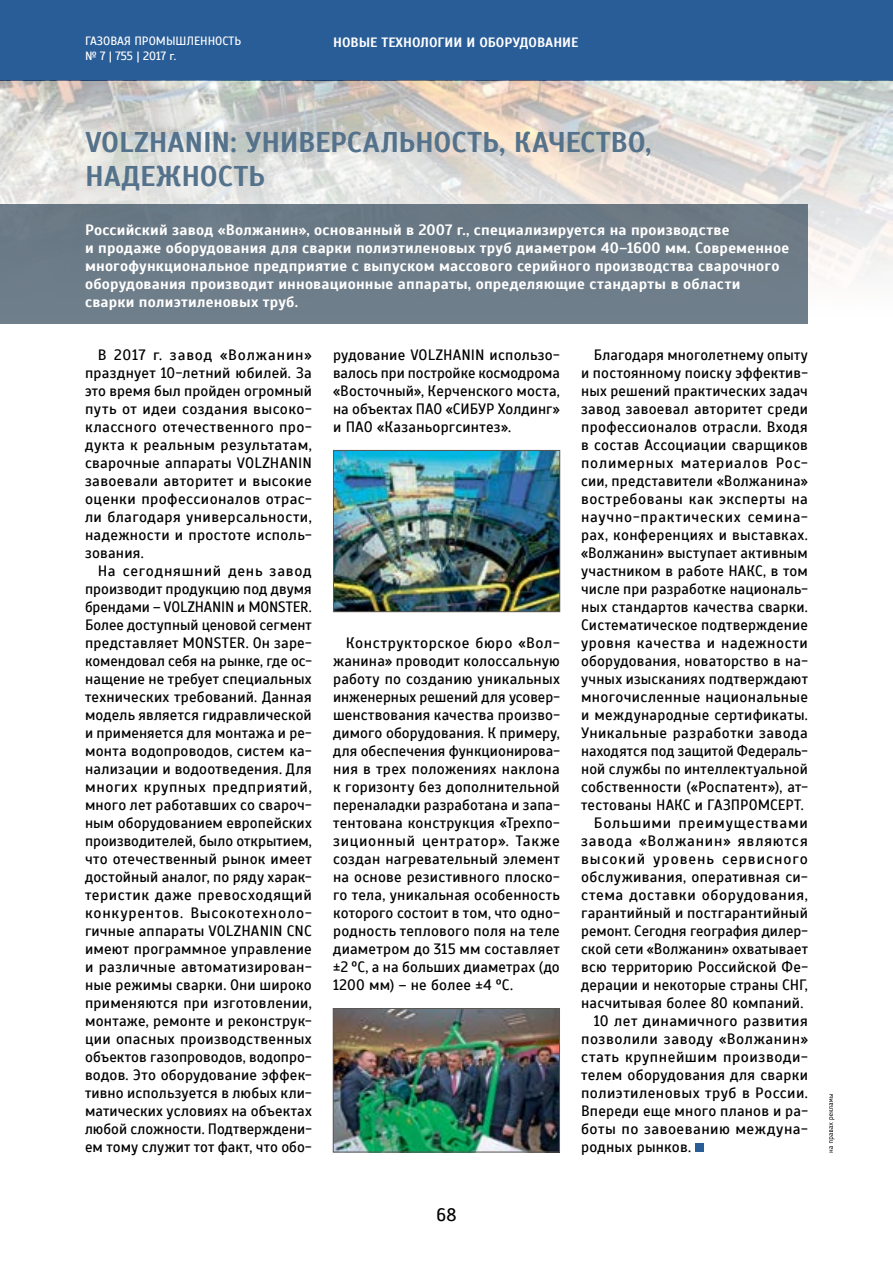
<style>
.page{position:relative;width:893px;height:1263px;background:#fff}
.page>*{position:absolute;margin:0;border:0;box-sizing:border-box;transform-origin:0 0}
.t1{font:700 28.5px/34.2px "Scada";letter-spacing:-.005em;color:#54728b}
.t2{font:18px "Scada";color:#000}
.t3{font:15px/18px "Scada";letter-spacing:.02em;color:#000;text-align:justify}
.t4{font:700 15px/18px "Scada";letter-spacing:.015em;color:#fff}
.t5{font:15px "Scada";letter-spacing:.05em;color:#000}
.t6{font:15px "Scada";color:#000}
.t7{font:15px "Scada";letter-spacing:.045em;color:#000}
.t8{font:15px "Scada";letter-spacing:.06em;color:#000}
.t9{font:700 13.5px "Scada";color:#fff}
.t10{font:12px/14.4px "Scada";color:#fff}
</style>
<div class="page">
<div style="left:0;top:0;width:893px;height:81px;background:#295d97"></div>
<img style="left:0;top:81px;width:892px;height:196px">
<div style="left:695px;top:1143px;width:9px;height:9px;background:#295d97"></div>
<img style="left:335px;top:1010px;width:223px;height:140px">
<div style="left:333px;top:1008px;width:227px;height:144px;border:1px solid #5b5753"></div>
<img style="left:335px;top:452px;width:223px;height:158px">
<div style="left:333px;top:450px;width:227px;height:162px;border:1px solid #5b5753"></div>
<svg style="left:829px;top:1094px;width:5px;height:58px"></svg>
<div style="left:0;top:204px;width:808px;height:120px;background:#6d7c88"></div>
<hr style="left:892px;top:0;width:1px;height:1263px;background:#fff">
<p class="t10" style="left:85px;top:34px;width:158px">ГАЗОВАЯ ПРОМЫШЛЕННОСТЬ № 7 | 755 | 2017 г.</p>
<p class="t9" style="left:333px;top:34px;width:247px">НОВЫЕ ТЕХНОЛОГИИ И ОБОРУДОВАНИЕ</p>
<h1 class="t1" style="left:85px;top:125px;width:568px">VOLZHANIN: УНИВЕРСАЛЬНОСТЬ, КАЧЕСТВО,<br>НАДЕЖНОСТЬ</h1>
<p class="t4" style="left:85px;top:221px;width:706px">Российский завод «Волжанин», основанный в 2007 г., специализируется на производстве<br>и продаже оборудования для сварки полиэтиленовых труб диаметром 40–1600 мм. Современное многофункциональное предприятие с выпуском массового серийного производства сварочного оборудования производит инновационные аппараты, определяющие стандарты в области сварки полиэтиленовых труб.</p>
<p class="t3" style="left:85px;top:346px;width:228px;text-indent:13px">В 2017 г. завод «Волжанин» празднует 10-летний юбилей. За это время был пройден огромный путь от идеи создания высоко&shy;классного отечественного про&shy;дукта к реальным результатам, сварочные аппараты VOLZHANIN завоевали авторитет и высокие оценки профессионалов отрас&shy;ли благодаря универсальности, надежности и простоте исполь&shy;зования.</p>
<p class="t3" style="left:85px;top:562px;width:228px;text-indent:13px">На сегодняшний день завод производит продукцию под двумя брендами – VOLZHANIN и MONSTER.<br>Более доступный ценовой сегмент представляет MONSTER. Он заре&shy;комендовал себя на рынке, где ос&shy;нащение не требует специальных технических требований. Данная модель является гидравлической и применяется для монтажа и ре&shy;монта водопроводов, систем ка&shy;нализации и водоотведения. Для многих крупных предприятий, много лет работавших со свароч&shy;ным оборудованием европейских производителей, было открытием, что отечественный рынок имеет достойный аналог, по ряду харак&shy;теристик даже превосходящий конкурентов. Высокотехноло&shy;гичные аппараты VOLZHANIN CNC имеют программное управление и различные автоматизирован&shy;ные режимы сварки. Они широко применяются при изготовлении, монтаже, ремонте и реконструк&shy;ции опасных производственных объектов газопроводов, водопро&shy;водов. Это оборудование эффек&shy;тивно используется в любых кли&shy;матических условиях на объектах любой сложности. Подтверждени&shy;ем тому служит тот факт, что обо-</p>
<p class="t3" style="left:333px;top:346px;width:228px">рудование VOLZHANIN использо&shy;валось при постройке космодрома «Восточный», Керченского моста, на объектах ПАО «СИБУР Холдинг» и ПАО «Казаньоргсинтез».</p>
<p class="t3" style="left:333px;top:634px;width:228px;text-indent:13px">Конструкторское бюро «Вол&shy;жанина» проводит колоссальную работу по созданию уникальных инженерных решений для усовер&shy;шенствования качества произво&shy;димого оборудования. К примеру, для обеспечения функционирова&shy;ния в трех положениях наклона к горизонту без дополнительной переналадки разработана и запа&shy;тентована конструкция «Трехпо&shy;зиционный центратор». Также создан нагревательный элемент на основе резистивного плоско&shy;го тела, уникальная особенность которого состоит в том, что одно&shy;родность теплового поля на теле диаметром до 315 мм составляет ±2 ºC, а на больших диаметрах (до 1200 мм) – не более ±4 ºC.</p>
<p class="t2" style="left:436px;top:1204px;width:21px">68</p>
<p class="t3" style="left:594px;top:346px;width:216px">Благодаря многолетнему опыту</p>
<p class="t3" style="left:581px;top:364px;width:228px">и постоянному поиску эффектив-</p>
<p class="t3" style="left:581px;top:382px;width:228px">ных решений практических задач</p>
<p class="t3" style="left:581px;top:400px;width:228px">завод завоевал авторитет среди</p>
<p class="t3" style="left:581px;top:418px;width:228px">профессионалов отрасли. Входя</p>
<p class="t3" style="left:581px;top:436px;width:228px">в состав Ассоциации сварщиков</p>
<p class="t5" style="left:581px;top:454px;width:228px">полимерных материалов Рос-</p>
<p class="t3" style="left:581px;top:472px;width:228px">сии, представители «Волжанина»</p>
<p class="t3" style="left:581px;top:490px;width:228px">востребованы как эксперты на</p>
<p class="t7" style="left:581px;top:508px;width:228px">научно-практических семина-</p>
<p class="t3" style="left:581px;top:526px;width:228px">рах, конференциях и выставках.</p>
<p class="t3" style="left:581px;top:544px;width:228px">«Волжанин» выступает активным</p>
<p class="t3" style="left:581px;top:562px;width:228px">участником в работе НАКС, в том</p>
<p class="t3" style="left:581px;top:580px;width:228px">числе при разработке националь-</p>
<p class="t3" style="left:581px;top:598px;width:228px">ных стандартов качества сварки.</p>
<p class="t3" style="left:581px;top:616px;width:228px">Систематическое подтверждение</p>
<p class="t3" style="left:581px;top:634px;width:228px">уровня качества и надежности</p>
<p class="t3" style="left:581px;top:652px;width:228px">оборудования, новаторство в на-</p>
<p class="t3" style="left:581px;top:670px;width:228px">учных изысканиях подтверждают</p>
<p class="t3" style="left:581px;top:688px;width:228px">многочисленные национальные</p>
<p class="t3" style="left:581px;top:706px;width:228px">и международные сертификаты.</p>
<p class="t3" style="left:581px;top:724px;width:228px">Уникальные разработки завода</p>
<p class="t6" style="left:581px;top:742px;width:228px">находятся под защитой Федераль-</p>
<p class="t3" style="left:581px;top:760px;width:228px">ной службы по интеллектуальной</p>
<p class="t3" style="left:581px;top:778px;width:228px">собственности («Роспатент»), ат-</p>
<p class="t3" style="left:581px;top:796px;width:224px">тестованы НАКС и ГАЗПРОМСЕРТ.</p>
<p class="t5" style="left:594px;top:814px;width:215px">Большими преимуществами</p>
<p class="t5" style="left:581px;top:832px;width:228px">завода «Волжанин» являются</p>
<p class="t8" style="left:581px;top:850px;width:228px">высокий уровень сервисного</p>
<p class="t3" style="left:581px;top:868px;width:228px">обслуживания, оперативная си-</p>
<p class="t3" style="left:581px;top:886px;width:228px">стема доставки оборудования,</p>
<p class="t3" style="left:581px;top:904px;width:228px">гарантийный и постгарантийный</p>
<p class="t6" style="left:581px;top:922px;width:228px">ремонт. Сегодня география дилер-</p>
<p class="t3" style="left:581px;top:940px;width:228px">ской сети «Волжанин» охватывает</p>
<p class="t3" style="left:581px;top:958px;width:228px">всю территорию Российской Фе-</p>
<p class="t3" style="left:581px;top:976px;width:228px">дерации и некоторые страны СНГ,</p>
<p class="t3" style="left:581px;top:994px;width:224px">насчитывая более 80 компаний.</p>
<p class="t3" style="left:594px;top:1012px;width:216px">10 лет динамичного развития</p>
<p class="t3" style="left:581px;top:1030px;width:228px">позволили заводу «Волжанин»</p>
<p class="t3" style="left:581px;top:1048px;width:228px">стать крупнейшим производи-</p>
<p class="t3" style="left:581px;top:1066px;width:228px">телем оборудования для сварки</p>
<p class="t3" style="left:581px;top:1084px;width:228px">полиэтиленовых труб в России.</p>
<p class="t3" style="left:581px;top:1102px;width:228px">Впереди еще много планов и ра-</p>
<p class="t3" style="left:581px;top:1120px;width:228px">боты по завоеванию междуна-</p>
<p class="t3" style="left:581px;top:1138px;width:111px">родных рынков.</p>
</div>
